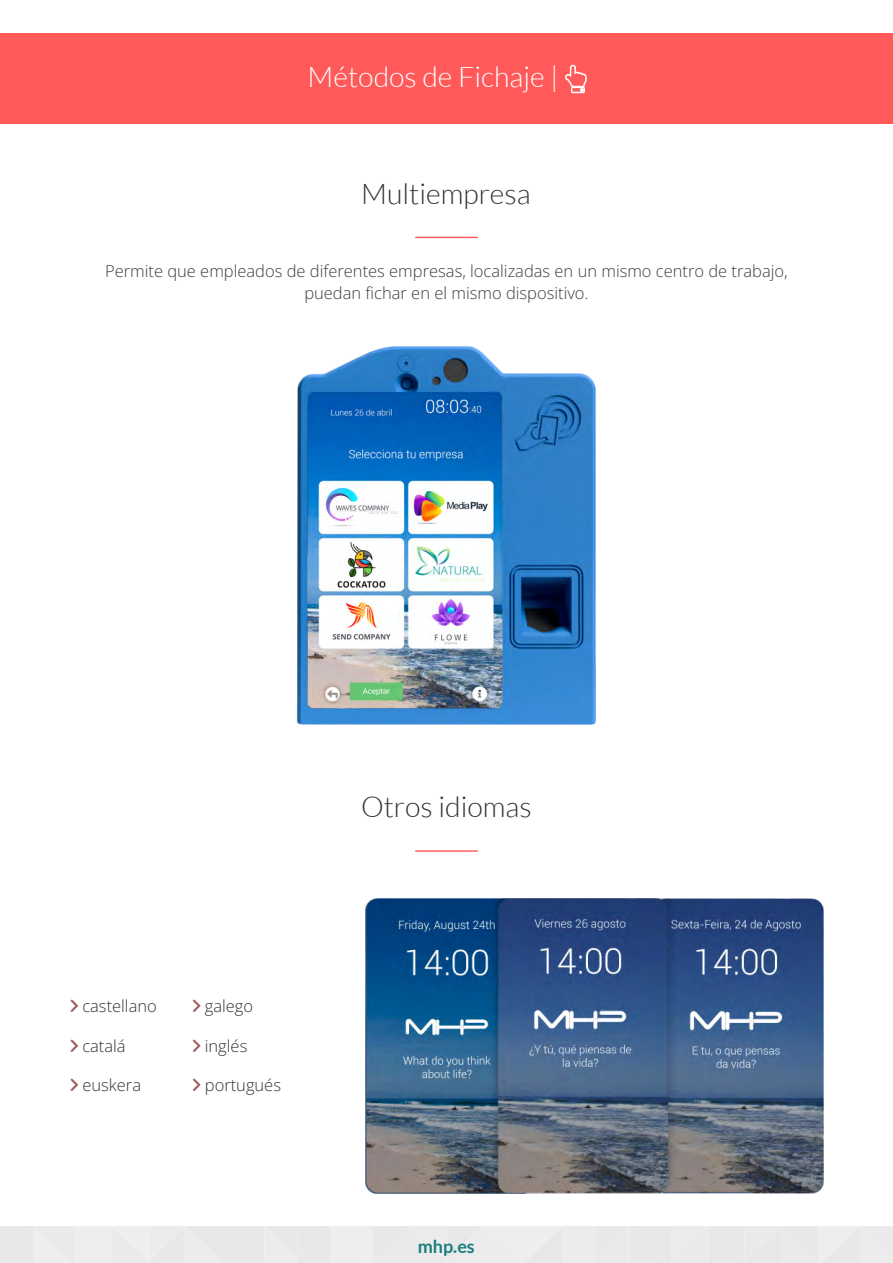
<style>
.page{position:relative;width:893px;height:1263px;background:#fff}
.page>*{position:absolute;margin:0;border:0;box-sizing:border-box;transform-origin:0 0}
.t1{font:300 28.5px "Lato";color:#333}
.t2{font:300 28.5px "Lato";color:#fff}
.t3{font:700 18px "Lato";color:#197e80}
.t4{font:300 16.5px/22.5px "Open Sans";color:#3d3d3d;text-align:center}
.t5{font:300 16.5px "Open Sans";color:#333}
</style>
<div class="page">
<div style="left:0;top:1226px;width:893px;height:37px;background:#eaeaea"></div>
<img style="left:296px;top:346px;width:301px;height:379px">
<hr style="left:415px;top:237px;width:63px;height:1px;background:#ff5859">
<hr style="left:415px;top:850px;width:63px;height:2px;background:#ff5859">
<img style="left:365px;top:899px;width:458px;height:294px">
<div style="left:0;top:34px;width:893px;height:90px;background:#ff5959"></div>
<svg style="left:565px;top:64px;width:22px;height:30px"></svg>
<h1 class="t2" style="left:308px;top:61px;width:252px">Métodos de Fichaje |</h1>
<h1 class="t1" style="left:361px;top:178px;width:171px">Multiempresa</h1>
<p class="t4" style="left:105px;top:259px;width:684px">Permite que empleados de diferentes empresas, localizadas en un mismo centro de trabajo, puedan fichar en el mismo dispositivo.</p>
<p class="t5" style="left:82px;top:994px;width:76px">castellano</p>
<p class="t5" style="left:82px;top:1034px;width:45px">catalá</p>
<p class="t5" style="left:82px;top:1074px;width:60px">euskera</p>
<p class="t5" style="left:205px;top:994px;width:50px">galego</p>
<p class="t5" style="left:205px;top:1034px;width:44px">inglés</p>
<p class="t5" style="left:205px;top:1074px;width:78px">portugués</p>
<h1 class="t1" style="left:361px;top:792px;width:172px">Otros idiomas</h1>
<p class="t3" style="left:418px;top:1236px;width:59px">mhp.es</p>
</div>
